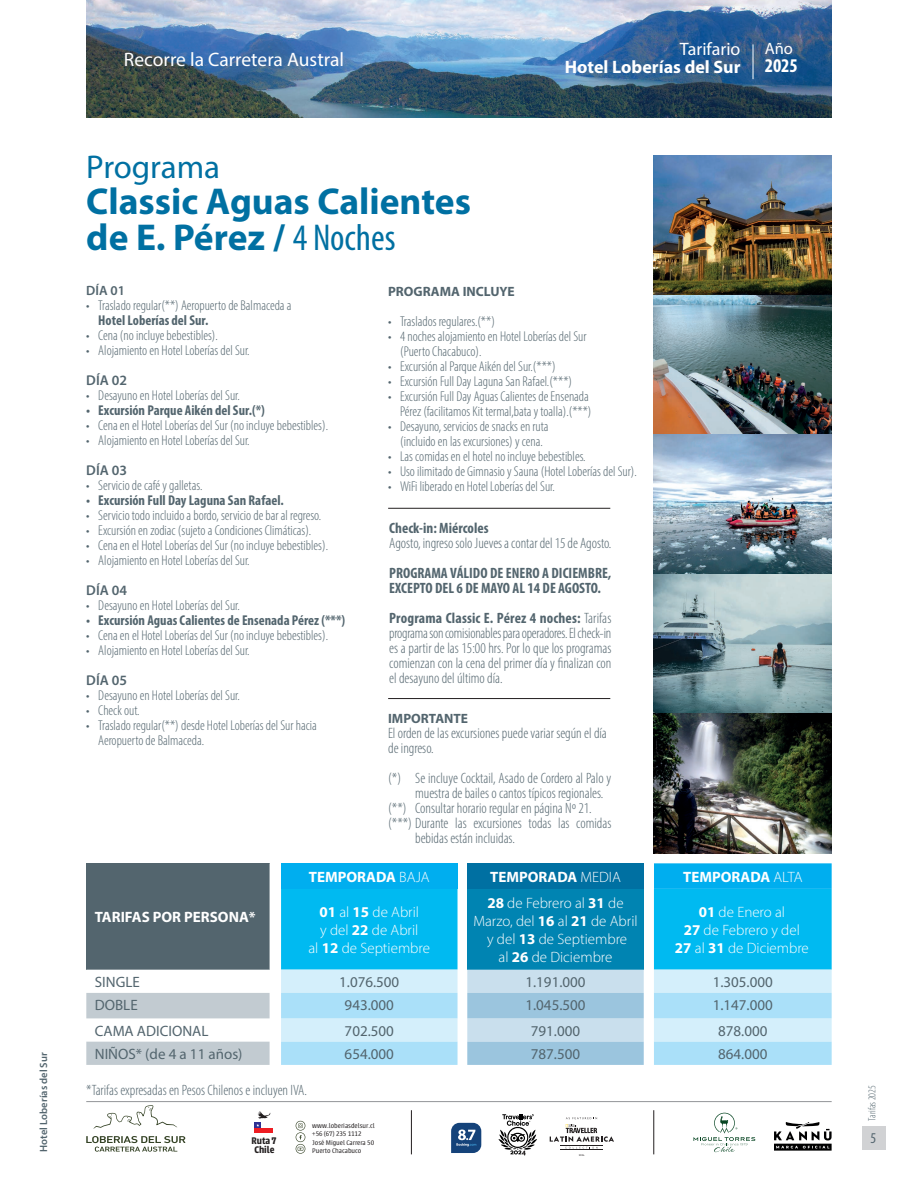
<style>
.page{position:relative;width:918px;height:1188px;background:#fff}
.page>*{position:absolute;margin:0;border:0;box-sizing:border-box;transform-origin:0 0}
.t1{font:700 37.5px/36px "Myriad Pro";color:#0070a2}
.t2{font:33px "Myriad Pro";letter-spacing:-.005em;color:#0070a2}
.t3{font:19.5px "Myriad Pro";color:#fff}
.t4{font:700 condensed 19.5px "Myriad Pro";color:#fff}
.t5{font:700 18px "Myriad Pro";color:#fff}
.t6{font:18px "Myriad Pro";color:#fff}
.t7{font:16.5px "Myriad Pro";color:#fff}
.t8{font:300 condensed 15px/15px "Myriad Pro";color:#53656e}
.t9{font:300 15px/18px "Myriad Pro";color:#fff;text-align:center}
.t10{font:15px "Myriad Pro";color:#53656e}
.t11{font:700 condensed 15px/15px "Myriad Pro";color:#53656e}
.t12{font:700 15px "Myriad Pro";color:#fff}
.t13{font:condensed 15px "Myriad Pro";color:#53656e}
.t14{font:300 condensed 14.25px/15px "Myriad Pro";color:#53656e;text-align:center}
.t15{font:700 condensed 14.25px "Myriad Pro";color:#53656e}
.t16{font:600 14.25px "Myriad Pro";color:#53656e}
.t17{font:700 13.5px "Myriad Pro";color:#53656e}
.t18{font:600 13.5px "Myriad Pro";color:#53656e}
.t19{font:600 10.5px "Myriad Pro";color:#53656e}
.t20{font:300 condensed 10.5px "Myriad Pro";color:#53656e}
.t21{font:600 10.5px/9.1px "Urbana";color:#231f20;scale:1.04 1}
.t22{font:300 7.35px/8.1px "Urbana";color:#231f20;scale:1.04 1}
.s1{font-weight:400;font-stretch:condensed}
.s2{font-weight:700}
.s3{font-weight:300}
</style>
<div class="page">
<div style="left:862px;top:1127px;width:23px;height:23px;background:#d1d2d4"></div>
<hr style="left:86px;top:1101px;width:746px;height:1px;background:#939598">
<svg style="left:94px;top:1105px;width:83px;height:24px"></svg>
<svg style="left:86px;top:1136px;width:100px;height:16px"></svg>
<svg style="left:296px;top:1121px;width:9px;height:33px"></svg>
<div style="left:255px;top:1128px;width:18px;height:5px;background:#ee1d23"></div>
<svg style="left:255px;top:1111px;width:16px;height:17px"></svg>
<svg style="left:774px;top:1122px;width:58px;height:29px"></svg>
<svg style="left:693px;top:1113px;width:62px;height:39px"></svg>
<hr style="left:411px;top:1110px;width:1px;height:44px;background:#231f20">
<hr style="left:654px;top:1110px;width:1px;height:44px;background:#231f20">
<svg style="left:451px;top:1123px;width:30px;height:30px"></svg>
<svg style="left:550px;top:1117px;width:64px;height:39px"></svg>
<svg style="left:498px;top:1114px;width:39px;height:41px"></svg>
<img style="left:86px;top:0;width:746px;height:118px">
<hr style="left:753px;top:44px;width:1px;height:35px;background:#fff">
<hr style="left:388px;top:698px;width:222px;height:1px;background:#231f20">
<hr style="left:388px;top:508px;width:222px;height:1px;background:#231f20">
<svg style="left:86px;top:863px;width:746px;height:202px;background:#71bcd6"></svg>
<div style="left:281px;top:863px;width:177px;height:26px;background:#00aeef"></div>
<img style="left:654px;top:155px;width:178px;height:699px">
<p class="t19" style="left:37px;top:1152px;width:101px;rotate:-90deg">Hotel Loberías del Sur</p>
<h3 class="t3" style="left:124px;top:47px;width:222px">Recorre la Carretera Austral</h3>
<p class="t6" style="left:680px;top:38px;width:62px">Tarifario</p>
<p class="t5" style="left:565px;top:56px;width:177px">Hotel Loberías del Sur</p>
<p class="t7" style="left:765px;top:39px;width:30px">Año</p>
<h3 class="t4" style="left:765px;top:54px;width:35px">2025</h3>
<p class="t2" style="left:86px;top:146px;width:135px">Programa</p>
<p class="t1" style="left:86px;top:182px;width:386px">Classic Aguas Calientes de E. Pérez / <span class="s1">4 Noches</span></p>
<p class="t17" style="left:388px;top:283px;width:128px">PROGRAMA INCLUYE</p>
<p class="t14" style="left:388px;top:314px;width:108px">• Traslados regulares.(**)</p>
<p class="t14" style="left:388px;top:329px;width:200px">• 4 noches alojamiento en Hotel Loberías del Sur</p>
<p class="t14" style="left:400px;top:344px;width:83px">(Puerto Chacabuco).</p>
<p class="t14" style="left:388px;top:359px;width:169px">• Excursión al Parque Aikén del Sur.(***)</p>
<p class="t14" style="left:388px;top:374px;width:185px">• Excursión Full Day Laguna San Rafael.(***)</p>
<p class="t14" style="left:388px;top:389px;width:202px">• Excursión Full Day Aguas Calientes de Ensenada</p>
<p class="t14" style="left:400px;top:404px;width:193px">Pérez (facilitamos Kit termal,bata y toalla).(***)</p>
<p class="t14" style="left:388px;top:419px;width:162px">• Desayuno, servicios de snacks en ruta (incluido en las excursiones) y cena.</p>
<p class="t14" style="left:388px;top:449px;width:199px">• Las comidas en el hotel no incluye bebestibles.</p>
<p class="t14" style="left:388px;top:464px;width:250px">• Uso ilimitado de Gimnasio y Sauna (Hotel Loberías del Sur).</p>
<p class="t14" style="left:388px;top:479px;width:168px">• WiFi liberado en Hotel Loberías del Sur.</p>
<p class="t18" style="left:86px;top:282px;width:40px">DÍA 01</p>
<p class="t14" style="left:86px;top:298px;width:207px">• Traslado regular(**) Aeropuerto de Balmaceda a</p>
<p class="t15" style="left:98px;top:312px;width:112px">Hotel Loberías del Sur.</p>
<p class="t14" style="left:86px;top:328px;width:133px">• Cena (no incluye bebestibles).</p>
<p class="t14" style="left:86px;top:343px;width:165px">• Alojamiento en Hotel Loberías del Sur.</p>
<p class="t16" style="left:86px;top:372px;width:42px">DÍA 02</p>
<p class="t14" style="left:86px;top:388px;width:155px">• Desayuno en Hotel Loberías del Sur.</p>
<p class="t15" style="left:86px;top:402px;width:180px">• Excursión Parque Aikén del Sur.(*)</p>
<p class="t14" style="left:86px;top:418px;width:243px">• Cena en el Hotel Loberías del Sur (no incluye bebestibles).</p>
<p class="t14" style="left:86px;top:433px;width:165px">• Alojamiento en Hotel Loberías del Sur.</p>
<p class="t16" style="left:86px;top:462px;width:42px">DÍA 03</p>
<p class="t14" style="left:86px;top:478px;width:118px">• Servicio de café y galletas.</p>
<p class="t15" style="left:86px;top:492px;width:199px">• Excursión Full Day Laguna San Rafael.</p>
<p class="t14" style="left:86px;top:508px;width:236px">• Servicio todo incluido a bordo, servicio de bar al regreso.</p>
<p class="t14" style="left:86px;top:523px;width:227px">• Excursión en zodiac (sujeto a Condiciones Climáticas).</p>
<p class="t14" style="left:86px;top:538px;width:243px">• Cena en el Hotel Loberías del Sur (no incluye bebestibles).</p>
<p class="t14" style="left:86px;top:553px;width:165px">• Alojamiento en Hotel Loberías del Sur.</p>
<p class="t16" style="left:86px;top:582px;width:42px">DÍA 04</p>
<p class="t14" style="left:86px;top:598px;width:155px">• Desayuno en Hotel Loberías del Sur.</p>
<p class="t15" style="left:86px;top:612px;width:260px">• Excursión Aguas Calientes de Ensenada Pérez (***)</p>
<p class="t14" style="left:86px;top:628px;width:243px">• Cena en el Hotel Loberías del Sur (no incluye bebestibles).</p>
<p class="t14" style="left:86px;top:643px;width:165px">• Alojamiento en Hotel Loberías del Sur.</p>
<p class="t16" style="left:86px;top:672px;width:42px">DÍA 05</p>
<p class="t14" style="left:86px;top:688px;width:155px">• Desayuno en Hotel Loberías del Sur.</p>
<p class="t14" style="left:86px;top:703px;width:55px">• Check out.</p>
<p class="t14" style="left:86px;top:718px;width:232px">• Traslado regular(**) desde Hotel Loberías del Sur hacia</p>
<p class="t14" style="left:98px;top:733px;width:107px">Aeropuerto de Balmaceda.</p>
<p class="t11" style="left:389px;top:520px;width:101px">Check-in: Miércoles</p>
<p class="t8" style="left:389px;top:535px;width:224px">Agosto, ingreso solo Jueves a contar del 15 de Agosto.</p>
<p class="t11" style="left:389px;top:565px;width:224px">PROGRAMA VÁLIDO DE ENERO A DICIEMBRE,<br>EXCEPTO DEL 6 DE MAYO AL 14 DE AGOSTO.</p>
<p class="t8" style="left:389px;top:610px;width:224px;text-align:justify"><span class="s2">Programa Classic E. Pérez 4 noches:</span> Tarifas programa son comisionables para operadores. El check-in es a partir de las 15:00 hrs. Por lo que los programas comienzan con la cena del primer día y finalizan con el desayuno del último día.</p>
<p class="t17" style="left:388px;top:710px;width:82px">IMPORTANTE</p>
<p class="t8" style="left:388px;top:726px;width:220px">El orden de las excursiones puede variar según el día de ingreso.</p>
<p class="t8" style="left:415px;top:771px;width:198px;text-indent:-27px">(*) Se incluye Cocktail, Asado de Cordero al Palo y muestra de bailes o cantos típicos regionales.</p>
<p class="t8" style="left:388px;top:801px;width:205px">(**) Consultar horario regular en página Nº 21.</p>
<p class="t8" style="left:415px;top:816px;width:198px;text-indent:-27px">(***) Durante las excursiones todas las comidas bebidas están incluidas.</p>
<p class="t12" style="left:95px;top:907px;width:162px">TARIFAS POR PERSONA*</p>
<p class="t12" style="left:309px;top:867px;width:122px">TEMPORADA <span class="s3">BAJA</span></p>
<p class="t12" style="left:490px;top:867px;width:132px">TEMPORADA <span class="s3">MEDIA</span></p>
<p class="t12" style="left:683px;top:867px;width:121px">TEMPORADA <span class="s3">ALTA</span></p>
<p class="t9" style="left:319px;top:903px;width:101px;text-align:left"><span class="s2">01</span> al <span class="s2">15</span> de Abril y del <span class="s2">22</span> de Abril</p>
<p class="t9" style="left:308px;top:939px;width:123px">al <span class="s2">12</span> de Septiembre</p>
<p class="t9" style="left:473px;top:894px;width:166px"><span class="s2">28</span> de Febrero al <span class="s2">31</span> de<br>Marzo, del <span class="s2">16</span> al <span class="s2">21</span> de Abril y del <span class="s2">13</span> de Septiembre<br>al <span class="s2">26</span> de Diciembre</p>
<p class="t9" style="left:684px;top:903px;width:117px"><span class="s2">01</span> de Enero al<br><span class="s2">27</span> de Febrero y del</p>
<p class="t9" style="left:675px;top:939px;width:135px"><span class="s2">27</span> al <span class="s2">31</span> de Diciembre</p>
<p class="t10" style="left:95px;top:973px;width:46px">SINGLE</p>
<p class="t10" style="left:339px;top:973px;width:62px">1.076.500</p>
<p class="t10" style="left:525px;top:973px;width:62px">1.191.000</p>
<p class="t10" style="left:713px;top:973px;width:62px">1.305.000</p>
<p class="t10" style="left:95px;top:996px;width:44px">DOBLE</p>
<p class="t10" style="left:345px;top:996px;width:51px">943.000</p>
<p class="t10" style="left:525px;top:996px;width:62px">1.045.500</p>
<p class="t10" style="left:713px;top:996px;width:62px">1.147.000</p>
<p class="t10" style="left:95px;top:1021px;width:115px">CAMA ADICIONAL</p>
<p class="t10" style="left:345px;top:1021px;width:51px">702.500</p>
<p class="t10" style="left:531px;top:1021px;width:51px">791.000</p>
<p class="t10" style="left:718px;top:1021px;width:51px">878.000</p>
<p class="t10" style="left:95px;top:1045px;width:149px">NIÑOS* (de 4 a 11 años)</p>
<p class="t10" style="left:345px;top:1045px;width:51px">654.000</p>
<p class="t10" style="left:531px;top:1045px;width:51px">787.500</p>
<p class="t10" style="left:718px;top:1045px;width:51px">864.000</p>
<p class="t8" style="left:86px;top:1082px;width:222px">*Tarifas expresadas en Pesos Chilenos e incluyen IVA.</p>
<p class="t21" style="left:252px;top:1136px;width:25px">Ruta 7<br>Chile</p>
<p class="t22" style="left:312px;top:1122px;width:62px">www.loberiasdelsur.cl +56 (67) 235 1112<br>José Miguel Carrera 50<br>Puerto Chacabuco</p>
<p class="t20" style="left:866px;top:1121px;width:37px;rotate:-90deg">Tarifas 2025</p>
<p class="t13" style="left:871px;top:1129px;width:7px">5</p>
</div>
